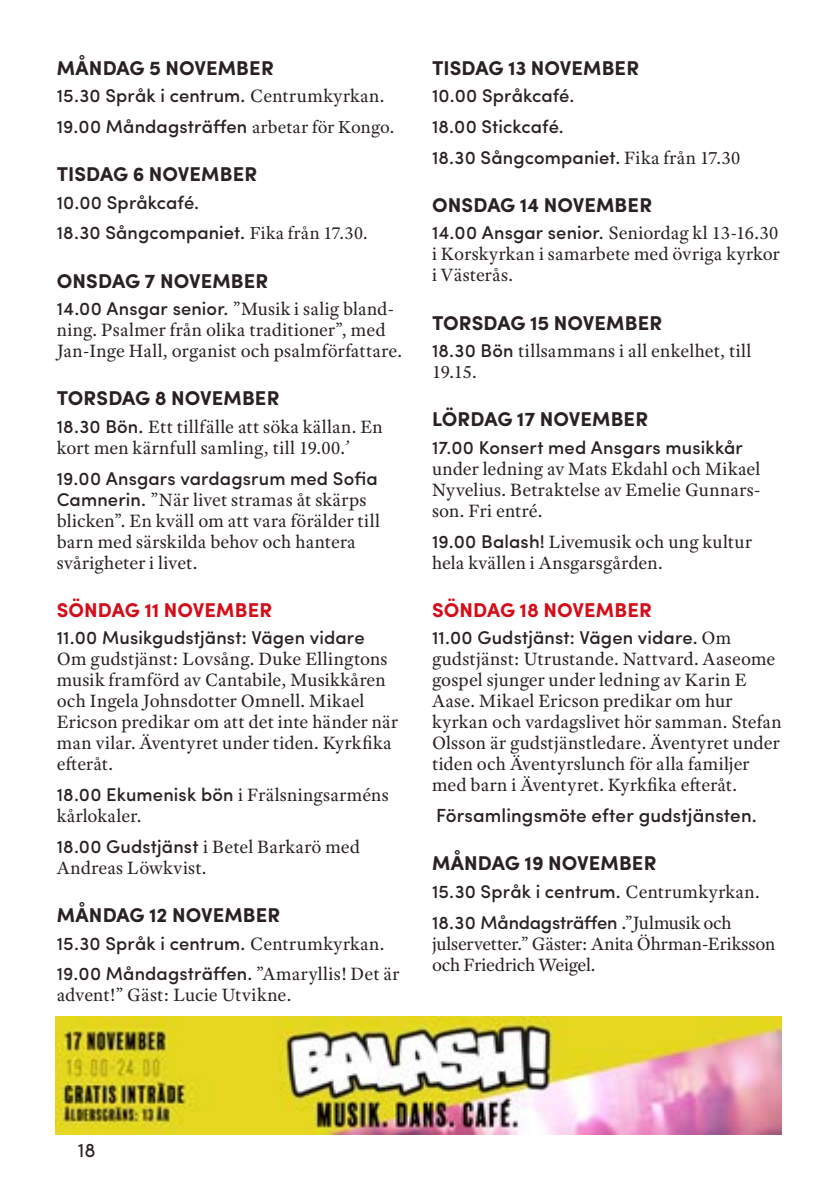
<style>
.page{position:relative;width:840px;height:1191px;background:#fff}
.page>*{position:absolute;margin:0;border:0;box-sizing:border-box;transform-origin:0 0}
.t1{font:700 20px "Sofia Pro";letter-spacing:.005em;color:#292122}
.t2{font:700 20px "Sofia Pro";letter-spacing:.005em;color:#d50d19}
.t3{font:20px "Sofia Pro";color:#292122}
.t4{font:19px/21px "Adobe Text Pro";letter-spacing:.01em;color:#292122}
.t5{font:19px/21px "Adobe Text Pro";letter-spacing:-.01em;color:#292122}
.t6{font:500 19px "Sofia Pro";letter-spacing:.005em;color:#292122}
.t7{font:500 18.4px/30.6px "Sofia Pro";letter-spacing:.005em;color:#292122}
.s1{font-family:"Adobe Text Pro";font-weight:400;font-size:19px}
.s2{font-family:"Adobe Text Pro";font-weight:400}
.s3{font-family:"Sofia Pro";font-weight:500;font-size:18.4px}
.s4{font-style:italic}
</style>
<div class="page">
<img style="left:55px;top:1016px;width:726px;height:118px">
<p class="t1" style="left:57px;top:52px;width:218px">MÅNDAG 5 NOVEMBER</p>
<p class="t7" style="left:57px;top:79px;width:339px">15.30 Språk i centrum. <span class="s1">Centrumkyrkan.<br></span>19.00 Måndagsträffen <span class="s2">arbetar för Kongo.</span></p>
<p class="t1" style="left:57px;top:159px;width:202px">TISDAG 6 NOVEMBER</p>
<p class="t7" style="left:57px;top:186px;width:312px">10.00 Språkcafé.<br>18.30 Sångcompaniet. <span class="s2">Fika från 17.30.</span></p>
<p class="t1" style="left:57px;top:265px;width:213px">ONSDAG 7 NOVEMBER</p>
<p class="t7" style="left:57px;top:292px;width:338px">14.00 Ansgar senior. <span class="s1">”Musik i salig bland-</span></p>
<p class="t4" style="left:57px;top:319px;width:346px">ning. Psalmer från olika traditioner”, med<br>Jan-Inge Hall, organist och psalmförfattare.</p>
<p class="t1" style="left:57px;top:383px;width:224px">TORSDAG 8 NOVEMBER</p>
<p class="t4" style="left:57px;top:416px;width:327px"><span class="s3">18.30 Bön.</span> Ett tillfälle att söka källan. En kort men kärnfull samling, till 19.00.<span class="s4">’</span></p>
<p class="t7" style="left:57px;top:461px;width:322px">19.00 Ansgars vardagsrum med Sofia</p>
<p class="t4" style="left:57px;top:489px;width:324px"><span class="s3">Camnerin.</span> ”När livet stramas åt skärps blicken”. En kväll om att vara förälder till barn med särskilda behov och hantera svårigheter i livet.</p>
<p class="t2" style="left:57px;top:594px;width:217px">SÖNDAG 11 NOVEMBER</p>
<p class="t7" style="left:57px;top:621px;width:309px">11.00 Musikgudstjänst: Vägen vidare</p>
<p class="t4" style="left:57px;top:648px;width:342px">Om gudstjänst: Lovsång. Duke Ellingtons musik framförd av Cantabile, Musikkåren och Ingela Johnsdotter Omnell. Mikael Ericson predikar om att det inte händer när man vilar. Äventyret under tiden. Kyrkfika efteråt.</p>
<p class="t7" style="left:57px;top:778px;width:333px">18.00 Ekumenisk bön <span class="s1">i Frälsningsarméns</span></p>
<p class="t4" style="left:57px;top:800px;width:304px;line-height:30.6px">kårlokaler.<br><span class="s3">18.00 Gudstjänst</span> i Betel Barkarö med</p>
<p class="t4" style="left:57px;top:857px;width:151px">Andreas Löwkvist.</p>
<p class="t1" style="left:57px;top:899px;width:225px">MÅNDAG 12 NOVEMBER</p>
<p class="t7" style="left:57px;top:926px;width:344px">15.30 Språk i centrum. <span class="s1">Centrumkyrkan.<br></span>19.00 Måndagsträffen. <span class="s1">”Amaryllis! Det är</span></p>
<p class="t4" style="left:57px;top:984px;width:236px">advent!” Gäst: Lucie Utvikne.</p>
<p class="t1" style="left:432px;top:52px;width:208px">TISDAG 13 NOVEMBER</p>
<p class="t7" style="left:432px;top:79px;width:310px">10.00 Språkcafé.<br>18.00 Stickcafé.<br>18.30 Sångcompaniet. <span class="s1">Fika från 17.30</span></p>
<p class="t1" style="left:432px;top:189px;width:221px">ONSDAG 14 NOVEMBER</p>
<p class="t4" style="left:432px;top:222px;width:349px;text-align:justify"><span class="s3">14.00 Ansgar senior.</span> Seniordag kl 13-16.30 i Korskyrkan i samarbete med övriga kyrkor i Västerås.</p>
<p class="t1" style="left:432px;top:307px;width:231px">TORSDAG 15 NOVEMBER</p>
<p class="t4" style="left:432px;top:340px;width:321px"><span class="s3">18.30 Bön</span> tillsammans i all enkelhet, till<br>19.15.</p>
<p class="t1" style="left:432px;top:404px;width:217px">LÖRDAG 17 NOVEMBER</p>
<p class="t7" style="left:432px;top:431px;width:312px">17.00 Konsert med Ansgars musikkår</p>
<p class="t4" style="left:432px;top:458px;width:330px;text-align:justify">under ledning av Mats Ekdahl och Mikael Nyvelius. Betraktelse av Emelie Gunnars&shy;son. Fri entré.</p>
<p class="t4" style="left:432px;top:531px;width:321px"><span class="s3">19.00 Balash!</span> Livemusik och ung kultur hela kvällen i Ansgarsgården.</p>
<p class="t2" style="left:432px;top:594px;width:221px">SÖNDAG 18 NOVEMBER</p>
<p class="t7" style="left:432px;top:621px;width:301px">11.00 Gudstjänst: Vägen vidare. <span class="s1">Om</span></p>
<p class="t4" style="left:432px;top:648px;width:351px">gudstjänst: Utrustande. Nattvard. Aaseome gospel sjunger under ledning av Karin E Aase. Mikael Ericson predikar om hur kyrkan och vardagslivet hör samman. Stefan Olsson är gudstjänstledare. Äventyret under tiden och Äventyrslunch för alla familjer med barn i Äventyret. Kyrkfika efteråt.</p>
<p class="t6" style="left:436px;top:801px;width:322px">Församlingsmöte efter gudstjänsten.</p>
<p class="t1" style="left:432px;top:848px;width:226px">MÅNDAG 19 NOVEMBER</p>
<p class="t7" style="left:432px;top:875px;width:329px">15.30 Språk i centrum. <span class="s1">Centrumkyrkan.<br></span>18.30 Måndagsträffen .<span class="s1">”Julmusik och</span></p>
<p class="t5" style="left:432px;top:932px;width:344px">julservetter.” Gäster: Anita Öhrman-Eriksson och Friedrich Weigel.</p>
<p class="t3" style="left:78px;top:1135px;width:19px">18</p>
</div>
